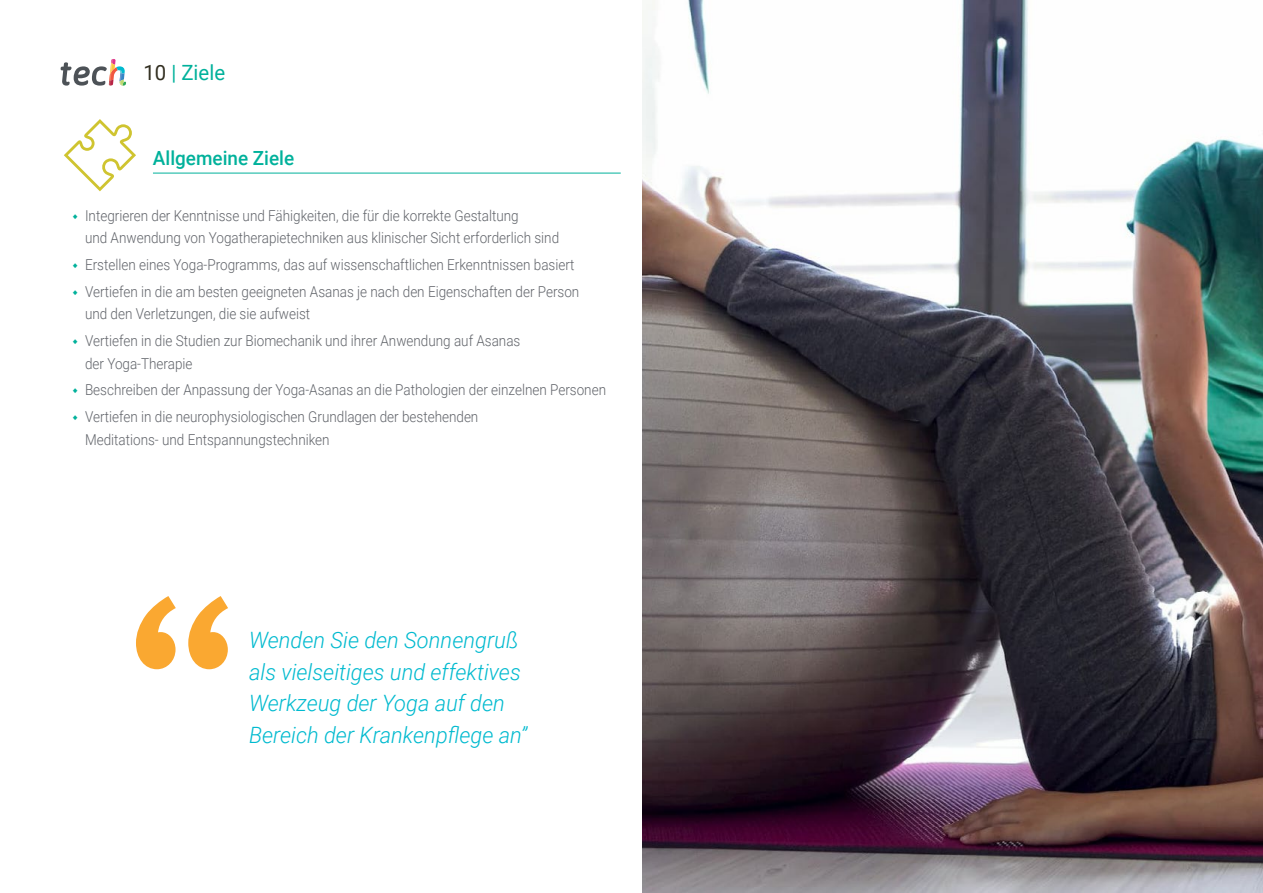
<style>
.page{position:relative;width:1263px;height:893px;background:#fff}
.page>*{position:absolute;margin:0;border:0;box-sizing:border-box;transform-origin:0 0}
.t1{font:italic 300 22.5px/31.5px "Roboto";color:#00bacf}
.t2{font:21px "Roboto";color:#00b19b}
.t3{font:500 19.5px "Roboto";color:#00b19b}
.t4{font:300 15px/26.7px "Roboto";color:#61646a;scale:.9 1}
.s1{color:#312e20}
</style>
<div class="page">
<hr style="left:153px;top:173px;width:468px;height:1px;background:#00b19b">
<svg style="left:64px;top:119px;width:72px;height:72px"></svg>
<img style="left:642px;top:0;width:621px;height:893px">
<svg style="left:61px;top:59px;width:65px;height:27px"></svg>
<svg style="left:136px;top:596px;width:92px;height:73px"></svg>
<h2 class="t2" style="left:144px;top:57px;width:83px"><span class="s1">10</span> | Ziele</h2>
<h3 class="t3" style="left:153px;top:144px;width:143px">Allgemeine Ziele</h3>
<p class="t4" style="left:85px;top:204px;width:528px;line-height:22.5px">Integrieren der Kenntnisse und Fähigkeiten, die für die korrekte Gestaltung<br>und Anwendung von Yogatherapietechniken aus klinischer Sicht erforderlich sind</p>
<p class="t4" style="left:85px;top:251px;width:551px">Erstellen eines Yoga-Programms, das auf wissenschaftlichen Erkenntnissen basiert<br>Vertiefen in die am besten geeigneten Asanas je nach den Eigenschaften der Person</p>
<p class="t4" style="left:85px;top:300px;width:485px">und den Verletzungen, die sie aufweist<br>Vertiefen in die Studien zur Biomechanik und ihrer Anwendung auf Asanas</p>
<p class="t4" style="left:85px;top:349px;width:580px">der Yoga-Therapie<br>Beschreiben der Anpassung der Yoga-Asanas an die Pathologien der einzelnen Personen<br>Vertiefen in die neurophysiologischen Grundlagen der bestehenden</p>
<p class="t4" style="left:85px;top:425px;width:273px">Meditations- und Entspannungstechniken</p>
<h1 class="t1" style="left:249px;top:624px;width:280px">Wenden Sie den Sonnengruß als vielseitiges und effektives<br>Werkzeug der Yoga auf den<br>Bereich der Krankenpflege an”</h1>
</div>
